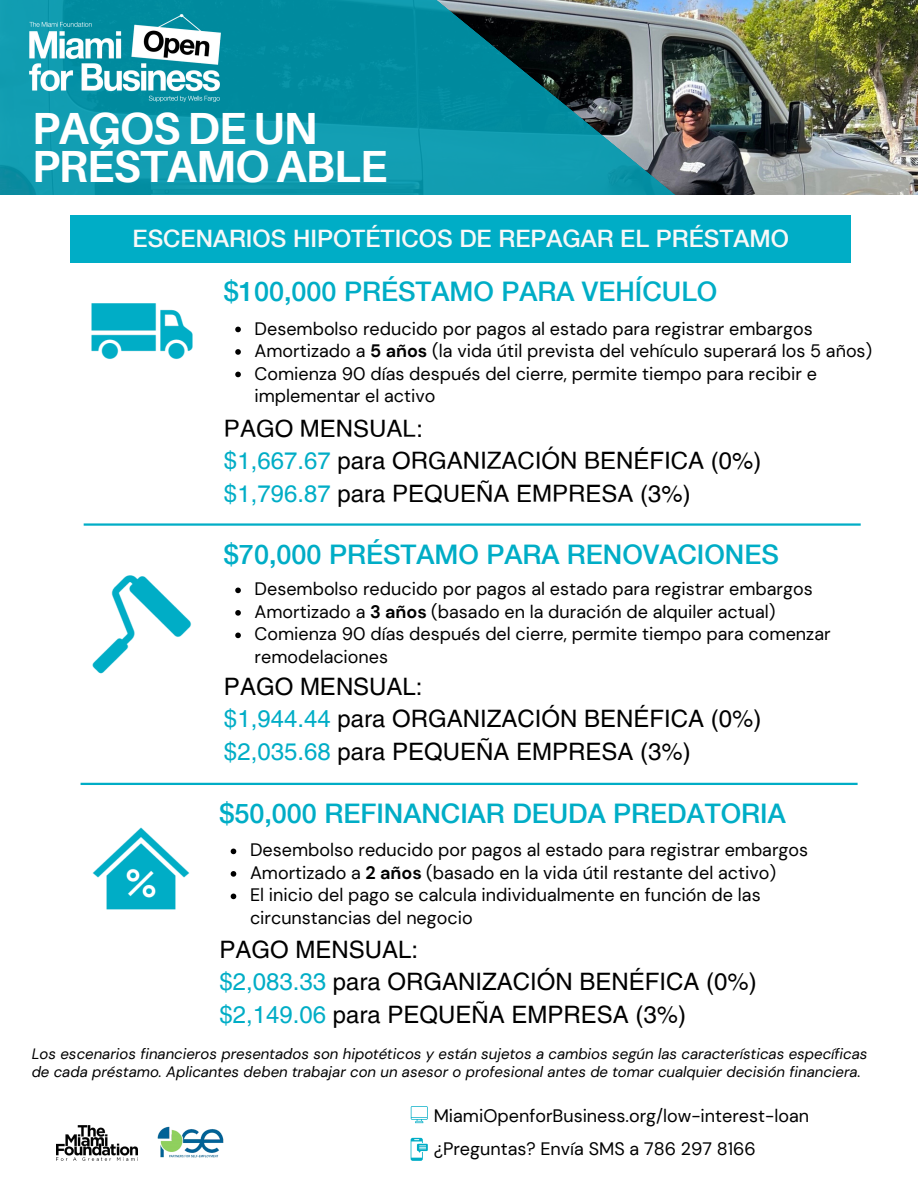
<style>
.page{position:relative;width:918px;height:1188px;background:#fff}
.page>*{position:absolute;margin:0;border:0;box-sizing:border-box;transform-origin:0 0}
.t1{font:700 45px/38.2px "Aileron";letter-spacing:-.025em;color:#fff}
.t2{font:500 27px "Helvetica Neue";color:#00adc6}
.t3{font:24px/32.7px "Helvetica LT Pro";color:#000}
.t4{font:24px/32.7px "Helvetica";color:#000}
.t5{font:500 24px "Helvetica Neue";color:#f8f8f8}
.t6{font:18px/22.5px "DM Sans";color:#000}
.t7{font:italic 15px/18px "DM Sans";color:#000}
.s1{font-weight:700}
.s2{color:#00adc6}
</style>
<div class="page">
<img style="left:886px;top:0;width:32px;height:195px">
<img style="left:0;top:0;width:869px;height:195px">
<div style="left:70px;top:215px;width:781px;height:47px;background:#00adc6"></div>
<img style="left:157px;top:1126px;width:67px;height:32px">
<img style="left:57px;top:1126px;width:81px;height:34px">
<svg style="left:411px;top:1106px;width:17px;height:17px"></svg>
<svg style="left:411px;top:1138px;width:16px;height:22px"></svg>
<img style="left:29px;top:15px;width:192px;height:86px">
<img style="left:91px;top:303px;width:102px;height:56px">
<img style="left:92px;top:575px;width:99px;height:99px">
<img style="left:92px;top:827px;width:98px;height:83px">
<svg style="left:235px;top:327px;width:6px;height:5px"></svg>
<svg style="left:235px;top:349px;width:6px;height:6px"></svg>
<svg style="left:235px;top:372px;width:6px;height:5px"></svg>
<hr style="left:84px;top:523px;width:777px;height:3px;background:#00adc6">
<svg style="left:235px;top:588px;width:6px;height:5px"></svg>
<svg style="left:235px;top:610px;width:6px;height:6px"></svg>
<svg style="left:235px;top:633px;width:6px;height:5px"></svg>
<hr style="left:81px;top:783px;width:777px;height:2px;background:#00adc6">
<svg style="left:231px;top:849px;width:5px;height:5px"></svg>
<svg style="left:231px;top:871px;width:5px;height:6px"></svg>
<svg style="left:231px;top:894px;width:5px;height:5px"></svg>
<p class="t1" style="left:32px;top:108px;width:357px">PAGOS DE UN<br>PRÉSTAMO ABLE</p>
<h1 class="t5" style="left:133px;top:223px;width:658px">ESCENARIOS HIPOTÉTICOS DE REPAGAR EL PRÉSTAMO</h1>
<h2 class="t2" style="left:224px;top:275px;width:495px">$100,000 PRÉSTAMO PARA VEHÍCULO</h2>
<p class="t6" style="left:255px;top:317px;width:560px">Desembolso reducido por pagos al estado para registrar embargos</p>
<p class="t6" style="left:255px;top:340px;width:619px">Amortizado a <span class="s1">5 años</span> (la vida útil prevista del vehículo superará los 5 años)</p>
<p class="t6" style="left:255px;top:362px;width:564px">Comienza 90 días después del cierre, permite tiempo para recibir e implementar el activo</p>
<h4 class="t4" style="left:224px;top:414px;width:539px">PAGO MENSUAL:<br><span class="s2">$1,667.67</span> para ORGANIZACIÓN BENÉFICA (0%) <span class="s2">$1,796.87</span> para PEQUEÑA EMPRESA (3%)</h4>
<h2 class="t2" style="left:224px;top:537px;width:556px">$70,000 PRÉSTAMO PARA RENOVACIONES</h2>
<p class="t6" style="left:255px;top:578px;width:560px">Desembolso reducido por pagos al estado para registrar embargos</p>
<p class="t6" style="left:255px;top:601px;width:523px">Amortizado a <span class="s1">3 años</span> (basado en la duración de alquiler actual)</p>
<p class="t6" style="left:255px;top:623px;width:578px">Comienza 90 días después del cierre, permite tiempo para comenzar remodelaciones</p>
<h4 class="t3" style="left:224px;top:672px;width:539px">PAGO MENSUAL:<br><span class="s2">$1,944.44</span> para ORGANIZACIÓN BENÉFICA (0%) <span class="s2">$2,035.68</span> para PEQUEÑA EMPRESA (3%)</h4>
<p class="t2" style="left:219px;top:797px;width:568px">$50,000 REFINANCIAR DEUDA PREDATORIA</p>
<p class="t6" style="left:250px;top:839px;width:560px">Desembolso reducido por pagos al estado para registrar embargos</p>
<p class="t6" style="left:250px;top:862px;width:528px">Amortizado a <span class="s1">2 años</span> (basado en la vida útil restante del activo)</p>
<p class="t6" style="left:250px;top:884px;width:512px">El inicio del pago se calcula individualmente en función de las circunstancias del negocio</p>
<h5 class="t3" style="left:219px;top:935px;width:539px">PAGO MENSUAL:<br><span class="s2">$2,083.33</span> para ORGANIZACIÓN BENÉFICA (0%) <span class="s2">$2,149.06</span> para PEQUEÑA EMPRESA (3%)</h5>
<p class="t7" style="left:32px;top:1045px;width:837px">Los escenarios financieros presentados son hipotéticos y están sujetos a cambios según las características específicas de cada préstamo. Aplicantes deben trabajar con un asesor o profesional antes de tomar cualquier decisión financiera.</p>
<p class="t6" style="left:434px;top:1105px;width:377px">MiamiOpenforBusiness.org/low-interest-loan</p>
<h2 class="t6" style="left:434px;top:1138px;width:324px">¿Preguntas? Envía SMS a 786 297 8166</h2>
</div>
